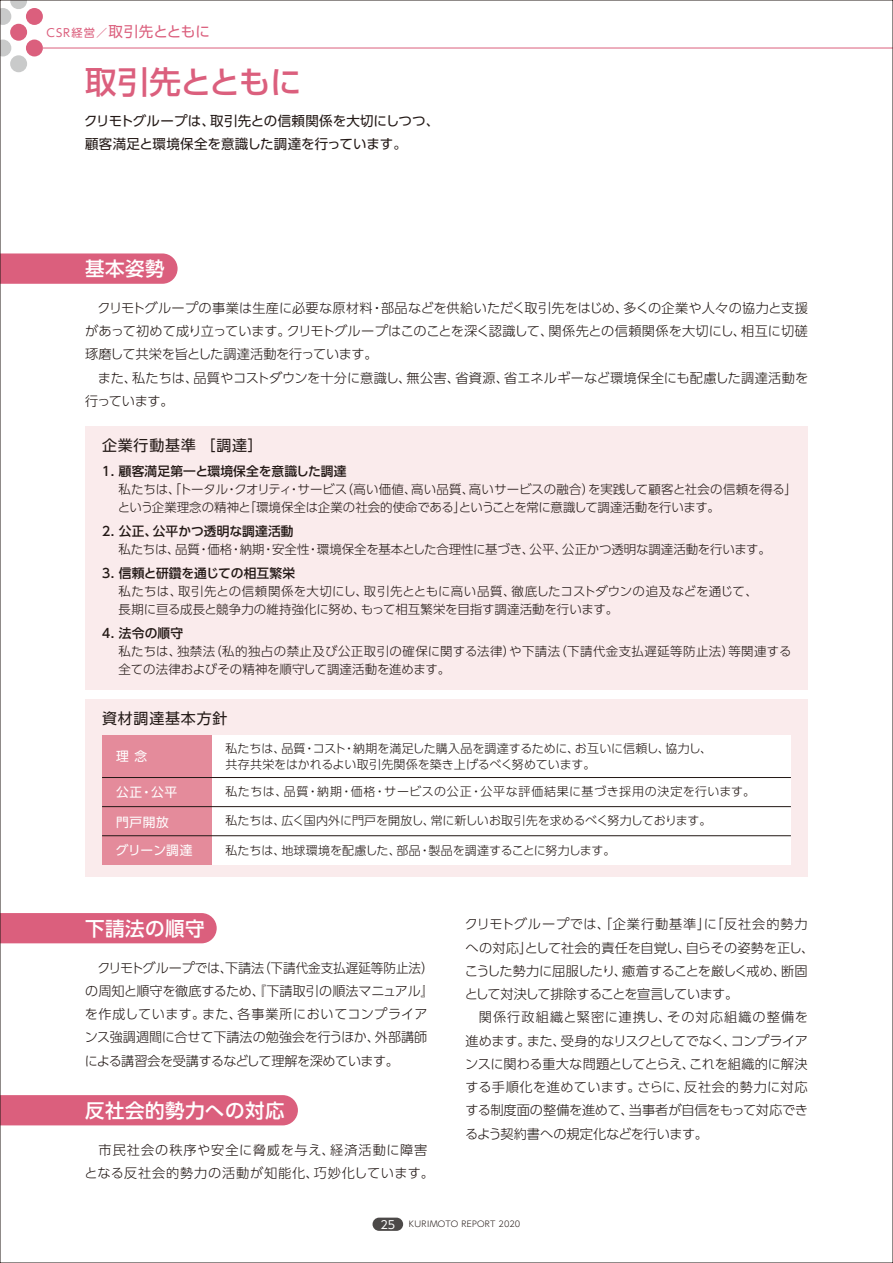
<style>
.page{position:relative;width:893px;height:1263px;background:#fff}
.page>*{position:absolute;margin:0;border:0;box-sizing:border-box;transform-origin:0 0}
.t1{font:500 31.5px "UD Shin Go Pro";letter-spacing:-.02em;color:#db5f7d}
.t2{font:500 19.5px "UD Shin Go Pro";letter-spacing:.025em;color:#fff}
.t3{font:15px "UD Shin Go Pro";letter-spacing:.05em;color:#221815}
.t4{font:14.55px "UD Shin Go Pro";color:#db5f7d}
.t5{font:13.5px/22.5px "UD Shin Go Pro";color:#221815}
.t6{font:300 13.2px/23.2px "UD Shin Go Pro";color:#221815}
.t7{font:300 13.2px/23.2px "UD Shin Go Pro";letter-spacing:.06em;color:#221815;text-align:center}
.t8{font:500 12.75px "UD Shin Go Pro";letter-spacing:.01em;color:#221815}
.t9{font:12.75px "UD Shin Go Pro";letter-spacing:.05em;color:#fff}
.t10{font:300 12.45px/18px "UD Shin Go Pro";color:#221815}
.t11{font:300 12.45px/18px "UD Shin Go Pro";letter-spacing:.02em;color:#221815}
.t12{font:300 12px/16.5px "UD Shin Go Pro";color:#221815}
.t13{font:300 12px "UD Shin Go Pro";letter-spacing:.055em;color:#221815}
.t14{font:300 8.25px "UD Shin Go Pro";letter-spacing:.025em;color:#221815}
.s1{font-size:11.25px}
.s2{font-weight:400;font-size:11.25px;color:#fff}
</style>
<div class="page">
<svg style="left:2px;top:253px;width:176px;height:31px;background:#dc6582"></svg>
<hr style="left:43px;top:48px;width:850px;height:1px;background:#db5f7d">
<div style="left:26px;top:40px;width:17px;height:16px;background:#db5f7d;border-radius:50%"></div>
<div style="left:26px;top:8px;width:17px;height:17px;background:#db5f7d;border-radius:50%"></div>
<div style="left:10px;top:24px;width:17px;height:17px;background:#db5f7d;border-radius:50%"></div>
<div style="left:10px;top:55px;width:17px;height:17px;background:#c9caca;border-radius:50%"></div>
<svg style="left:2px;top:40px;width:9px;height:16px"></svg>
<svg style="left:2px;top:2px;width:26px;height:23px"></svg>
<div style="left:372px;top:1217px;width:31px;height:14px;background:#4c4948;border-radius:7px"></div>
<div style="left:85px;top:426px;width:723px;height:263px;background:#faebec"></div>
<div style="left:85px;top:699px;width:723px;height:178px;background:#faebec"></div>
<div style="left:2px;top:913px;width:215px;height:30px;background:#db5f7d"></div>
<div style="left:2px;top:1095px;width:296px;height:30px;background:#db5f7d"></div>
<div style="left:102px;top:777px;width:111px;height:30px;background:#e48b9b"></div>
<div style="left:213px;top:777px;width:578px;height:30px;background:#fff"></div>
<div style="left:102px;top:807px;width:111px;height:29px;background:#e48b9b"></div>
<div style="left:213px;top:807px;width:578px;height:29px;background:#fff"></div>
<div style="left:102px;top:836px;width:111px;height:29px;background:#e48b9b"></div>
<div style="left:213px;top:836px;width:578px;height:29px;background:#fff"></div>
<div style="left:102px;top:735px;width:111px;height:42px;background:#e48b9b"></div>
<div style="left:213px;top:735px;width:578px;height:42px;background:#fff"></div>
<hr style="left:102px;top:777px;width:689px;height:1px;background:#221815">
<hr style="left:102px;top:806px;width:689px;height:1px;background:#221815">
<hr style="left:102px;top:835px;width:689px;height:1px;background:#221815">
<p class="t4" style="left:47px;top:20px;width:165px"><span class="s1">CSR経営／</span>取引先とともに</p>
<h1 class="t1" style="left:85px;top:56px;width:218px">取引先とともに</h1>
<p class="t5" style="left:84px;top:109px;width:357px">クリモトグループは、取引先との信頼関係を大切にしつつ、顧客満足と環境保全を意識した調達を行っています。</p>
<h2 class="t2" style="left:85px;top:253px;width:81px">基本姿勢</h2>
<p class="t6" style="left:85px;top:296px;width:725px;text-indent:12px">クリモトグループの事業は生産に必要な原材料・部品などを供給いただく取引先をはじめ、多くの企業や人々の協力と支援があって初めて成り立っています。クリモトグループはこのことを深く認識して、関係先との信頼関係を大切にし、相互に切磋琢磨して共栄を旨とした調達活動を行っています。<br>　また、私たちは、品質やコストダウンを十分に意識し、無公害、省資源、省エネルギーなど環境保全にも配慮した調達活動を行っています。</p>
<p class="t3" style="left:102px;top:433px;width:162px">企業行動基準 ［調達］</p>
<p class="t8" style="left:100px;top:461px;width:248px">１. 顧客満足第一と環境保全を意識した調達</p>
<p class="t10" style="left:118px;top:480px;width:681px">私たちは、「トータル・クオリティ・サービス（高い価値、高い品質、高いサービスの融合）を実践して顧客と社会の信頼を得る」という企業理念の精神と「環境保全は企業の社会的使命である」ということを常に意識して調達活動を行います。</p>
<p class="t8" style="left:100px;top:521px;width:195px">２. 公正、公平かつ透明な調達活動</p>
<p class="t10" style="left:119px;top:540px;width:654px">私たちは、品質・価格・納期・安全性・環境保全を基本とした合理性に基づき、公平、公正かつ透明な調達活動を行います。</p>
<p class="t8" style="left:100px;top:563px;width:197px">３. 信頼と研鑽を通じての相互繁栄</p>
<p class="t10" style="left:119px;top:582px;width:641px">私たちは、取引先との信頼関係を大切にし、取引先とともに高い品質、徹底したコストダウンの追及などを通じて、長期に亘る成長と競争力の維持強化に努め、もって相互繁栄を目指す調達活動を行います。</p>
<p class="t8" style="left:100px;top:623px;width:85px">４. 法令の順守</p>
<p class="t11" style="left:119px;top:642px;width:674px">私たちは、独禁法（私的独占の禁止及び公正取引の確保に関する法律）や下請法（下請代金支払遅延等防止法）等関連する全ての法律およびその精神を順守して調達活動を進めます。</p>
<p class="t3" style="left:102px;top:706px;width:127px">資材調達基本方針</p>
<p class="t9" style="left:116px;top:745px;width:33px">理 念</p>
<p class="t12" style="left:225px;top:739px;width:488px">私たちは、品質・コスト・納期を満足した購入品を調達するために、お互いに信頼し、協力し、共存共栄をはかれるよい取引先関係を築き上げるべく努めています。</p>
<p class="t9" style="left:116px;top:782px;width:63px">公正・公平</p>
<p class="t13" style="left:225px;top:782px;width:531px">私たちは、品質・納期・価格・サービスの公正・公平な評価結果に基づき採用の決定を行います。</p>
<p class="t9" style="left:116px;top:811px;width:54px">門戸開放</p>
<p class="t12" style="left:225px;top:812px;width:487px">私たちは、広く国内外に門戸を開放し、常に新しいお取引先を求めるべく努力しております。</p>
<p class="t9" style="left:116px;top:840px;width:78px">グリーン調達</p>
<p class="t12" style="left:225px;top:842px;width:392px">私たちは、地球環境を配慮した、部品・製品を調達することに努力します。</p>
<h2 class="t2" style="left:85px;top:912px;width:121px">下請法の順守</h2>
<p class="t6" style="left:85px;top:955px;width:351px;text-indent:13px">クリモトグループでは、下請法（下請代金支払遅延等防止法）の周知と順守を徹底するため、『下請取引の順法マニュアル』を作成しています。また、各事業所においてコンプライアンス強調週間に合せて下請法の勉強会を行うほか、外部講師による講習会を受講するなどして理解を深めています。</p>
<h2 class="t2" style="left:85px;top:1094px;width:201px">反社会的勢力への対応</h2>
<p class="t7" style="left:84px;top:1137px;width:351px">市民社会の秩序や安全に脅威を与え、経済活動に障害<br>となる反社会的勢力の活動が知能化、巧妙化しています。</p>
<p class="t6" style="left:465px;top:912px;width:351px">クリモトグループでは、「企業行動基準」に「反社会的勢力への対応」として社会的責任を自覚し、自らその姿勢を正し、こうした勢力に屈服したり、癒着することを厳しく戒め、断固として対決して排除することを宣言しています。</p>
<p class="t6" style="left:465px;top:1005px;width:345px;text-align:justify;text-indent:14px">関係行政組織と緊密に連携し、その対応組織の整備を進めます。また、受身的なリスクとしてでなく、コンプライアンスに関わる重大な問題としてとらえ、これを組織的に解決する手順化を進めています。さらに、反社会的勢力に対応する制度面の整備を進めて、当事者が自信をもって対応できるよう契約書への規定化などを行います。</p>
<p class="t14" style="left:380px;top:1217px;width:141px"><span class="s2">25</span> KURIMOTO REPORT 2020</p>
</div>
